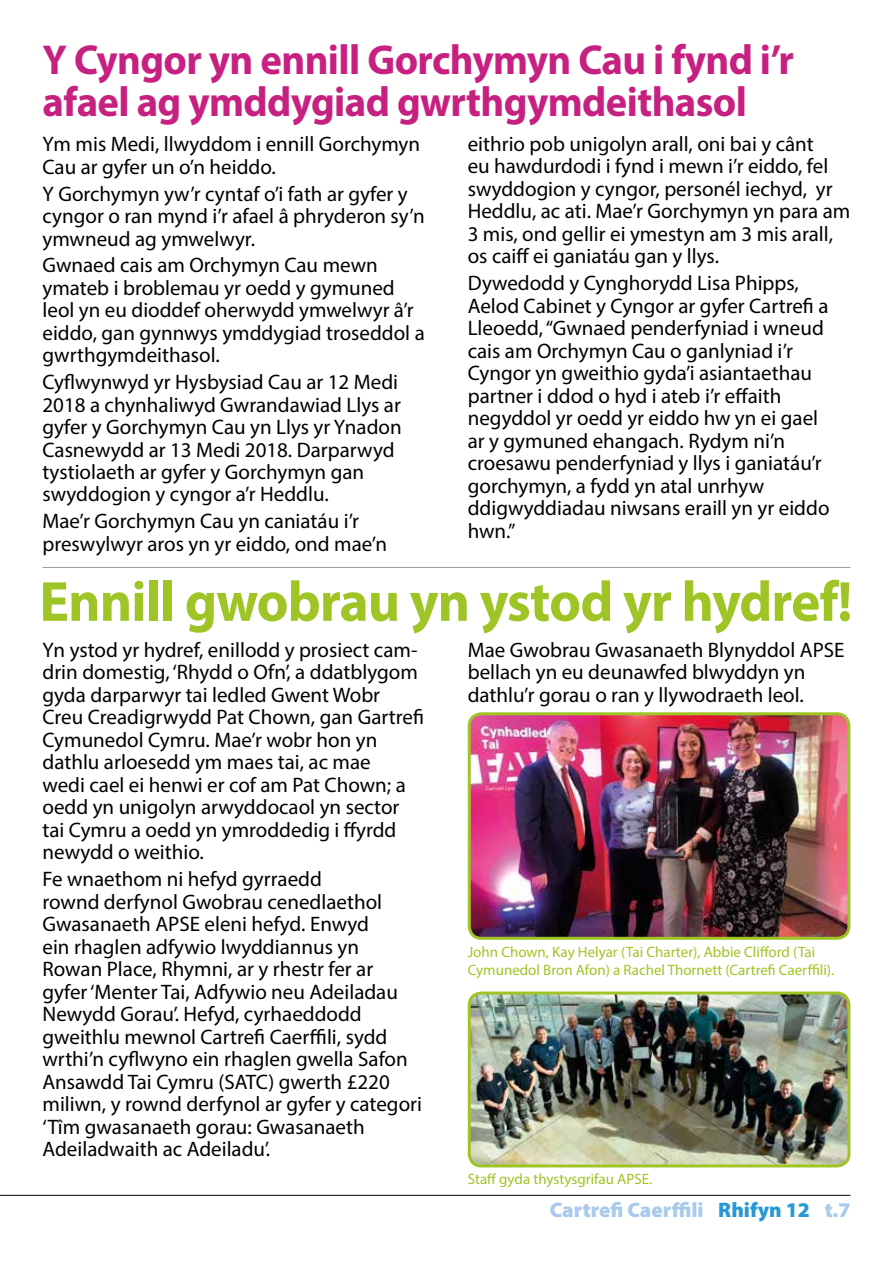
<style>
.page{position:relative;width:893px;height:1263px;background:#fff}
.page>*{position:absolute;margin:0;border:0;box-sizing:border-box;transform-origin:0 0}
.t1{font:700 57px "Myriad Pro";letter-spacing:-.015em;color:#9fc425}
.t2{font:700 42px/42px "Myriad Pro";letter-spacing:-.015em;color:#c62180}
.t3{font:21px/22.5px "Myriad Pro";color:#000}
.t4{font:900 21px "Myriad Pro";color:#aacaeb}
.t5{font:15px/18px "Myriad Pro";color:#9fc425}
.s1{color:#2898d3}
</style>
<div class="page">
<hr style="left:0;top:1195px;width:850px;height:1px;background:#000">
<img style="left:470px;top:714px;width:378px;height:224px">
<div style="left:468px;top:712px;width:382px;height:228px;border:3px solid #9fc425;border-radius:12px"></div>
<img style="left:469px;top:994px;width:380px;height:172px">
<div style="left:468px;top:991px;width:382px;height:176px;border:3px solid #9fc425;border-radius:12px"></div>
<hr style="left:43px;top:567px;width:807px;height:1px;background:#9d9d9c">
<h2 class="t2" style="left:43px;top:38px;width:753px">Y Cyngor yn ennill Gorchymyn Cau i fynd i’r afael ag ymddygiad gwrthgymdeithasol</h2>
<p class="t3" style="left:43px;top:133px;width:379px">Ym mis Medi, llwyddom i ennill Gorchymyn<br>Cau ar gyfer un o’n heiddo.</p>
<p class="t3" style="left:43px;top:182px;width:384px">Y Gorchymyn yw’r cyntaf o’i fath ar gyfer y cyngor o ran mynd i’r afael â phryderon sy’n ymwneud ag ymwelwyr.</p>
<p class="t3" style="left:43px;top:254px;width:384px">Gwnaed cais am Orchymyn Cau mewn ymateb i broblemau yr oedd y gymuned leol yn eu dioddef oherwydd ymwelwyr â’r eiddo, gan gynnwys ymddygiad troseddol a gwrthgymdeithasol.</p>
<p class="t3" style="left:43px;top:370px;width:361px">Cyflwynwyd yr Hysbysiad Cau ar 12 Medi 2018 a chynhaliwyd Gwrandawiad Llys ar gyfer y Gorchymyn Cau yn Llys yr Ynadon Casnewydd ar 13 Medi 2018. Darparwyd tystiolaeth ar gyfer y Gorchymyn gan swyddogion y cyngor a’r Heddlu.</p>
<p class="t3" style="left:43px;top:510px;width:346px">Mae’r Gorchymyn Cau yn caniatáu i’r preswylwyr aros yn yr eiddo, ond mae’n</p>
<p class="t3" style="left:468px;top:132px;width:384px">eithrio pob unigolyn arall, oni bai y cânt<br>eu hawdurdodi i fynd i mewn i’r eiddo, fel swyddogion y cyngor, personél iechyd, yr Heddlu, ac ati. Mae’r Gorchymyn yn para am 3 mis, ond gellir ei ymestyn am 3 mis arall, os caiff ei ganiatáu gan y llys.</p>
<p class="t3" style="left:468px;top:272px;width:363px">Dywedodd y Cynghorydd Lisa Phipps, Aelod Cabinet y Cyngor ar gyfer Cartrefi a Lleoedd, “Gwnaed penderfyniad i wneud cais am Orchymyn Cau o ganlyniad i’r Cyngor yn gweithio gyda’i asiantaethau partner i ddod o hyd i ateb i’r effaith negyddol yr oedd yr eiddo hw yn ei gael ar y gymuned ehangach. Rydym ni’n croesawu penderfyniad y llys i ganiatáu’r gorchymyn, a fydd yn atal unrhyw ddigwyddiadau niwsans eraill yn yr eiddo hwn.”</p>
<h1 class="t1" style="left:40px;top:564px;width:814px">Ennill gwobrau yn ystod yr hydref!</h1>
<p class="t3" style="left:43px;top:638px;width:383px">Yn ystod yr hydref, enillodd y prosiect cam&shy;drin domestig, ‘Rhydd o Ofn’, a ddatblygom gyda darparwyr tai ledled Gwent Wobr Creu Creadigrwydd Pat Chown, gan Gartrefi Cymunedol Cymru. Mae’r wobr hon yn dathlu arloesedd ym maes tai, ac mae<br>wedi cael ei henwi er cof am Pat Chown; a oedd yn unigolyn arwyddocaol yn sector tai Cymru a oedd yn ymroddedig i ffyrdd newydd o weithio.</p>
<p class="t3" style="left:43px;top:867px;width:381px">Fe wnaethom ni hefyd gyrraedd<br>rownd derfynol Gwobrau cenedlaethol Gwasanaeth APSE eleni hefyd. Enwyd<br>ein rhaglen adfywio lwyddiannus yn Rowan Place, Rhymni, ar y rhestr fer ar gyfer ‘Menter Tai, Adfywio neu Adeiladau Newydd Gorau’. Hefyd, cyrhaeddodd gweithlu mewnol Cartrefi Caerffili, sydd wrthi’n cyflwyno ein rhaglen gwella Safon Ansawdd Tai Cymru (SATC) gwerth £220 miliwn, y rownd derfynol ar gyfer y categori ‘Tîm gwasanaeth gorau: Gwasanaeth Adeiladwaith ac Adeiladu’.</p>
<p class="t3" style="left:468px;top:638px;width:378px">Mae Gwobrau Gwasanaeth Blynyddol APSE bellach yn eu deunawfed blwyddyn yn dathlu’r gorau o ran y llywodraeth leol.</p>
<p class="t5" style="left:468px;top:942px;width:368px">John Chown, Kay Helyar (Tai Charter), Abbie Clifford (Tai<br>Cymunedol Bron Afon) a Rachel Thornett (Cartrefi Caerffili).</p>
<p class="t5" style="left:468px;top:1170px;width:186px">Staff gyda thystysgrifau APSE.</p>
<p class="t4" style="left:550px;top:1196px;width:302px">Cartrefi Caerffili <span class="s1">Rhifyn 12</span> t.7</p>
</div>
